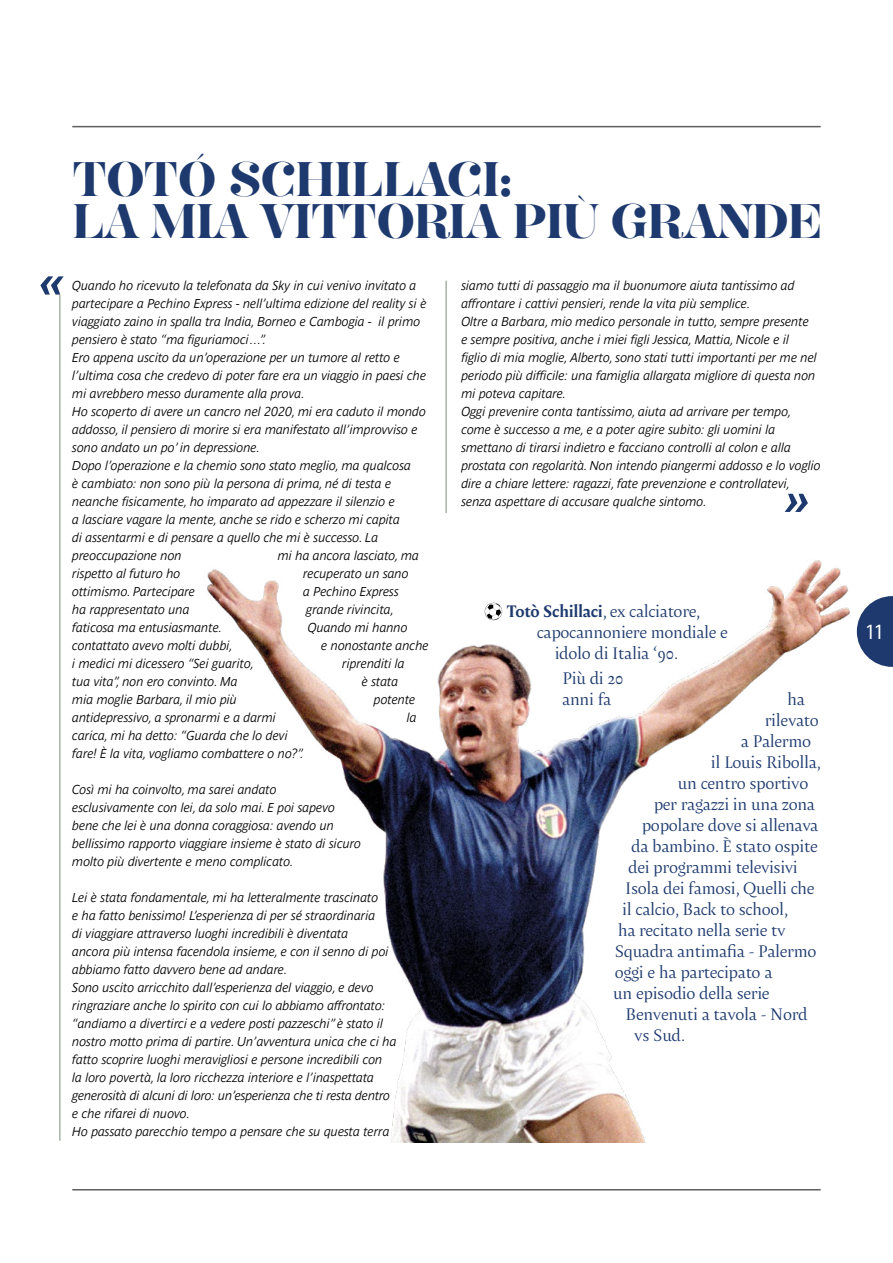
<style>
.page{position:relative;width:893px;height:1263px;background:#fff}
.page>*{position:absolute;margin:0;border:0;box-sizing:border-box;transform-origin:0 0}
.t1{font:600 41.4px/42px "Hera Big";letter-spacing:-.02em;color:#1d396e}
.t2{font:22.5px "Rotis Sans Serif Std";color:#fff}
.t3{font:300 16.5px/21px "Amster";letter-spacing:-.02em;color:#1d396e}
.t4{font:italic 12.75px/18px "Parisine Std Gris";letter-spacing:-.01em;color:#000}
.s1{font-weight:700}
</style>
<div class="page">
<hr style="left:72px;top:126px;width:749px;height:1px;background:#5f5e5e">
<hr style="left:72px;top:1189px;width:749px;height:1px;background:#5f5e5e">
<svg style="left:857px;top:596px;width:36px;height:71px"></svg>
<svg style="left:40px;top:276px;width:24px;height:19px"></svg>
<hr style="left:60px;top:295px;width:1px;height:846px;background:#7c8d7e">
<hr style="left:446px;top:281px;width:1px;height:232px;background:#7c8d7e">
<img style="left:207px;top:458px;width:650px;height:684px">
<svg style="left:785px;top:494px;width:23px;height:18px"></svg>
<svg style="left:485px;top:603px;width:17px;height:17px"></svg>
<h1 class="t1" style="left:72px;top:158px;width:752px">TOTÓ SCHILLACI:<br>LA MIA VITTORIA PIÙ GRANDE</h1>
<p class="t4" style="left:72px;top:277px;width:356px">Quando ho ricevuto la telefonata da Sky in cui venivo invitato a partecipare a Pechino Express - nell’ultima edizione del reality si è viaggiato zaino in spalla tra India, Borneo e Cambogia - il primo pensiero è stato “ma figuriamoci…”.<br>Ero appena uscito da un’operazione per un tumore al retto e l’ultima cosa che credevo di poter fare era un viaggio in paesi che mi avrebbero messo duramente alla prova.<br>Ho scoperto di avere un cancro nel 2020, mi era caduto il mondo addosso, il pensiero di morire si era manifestato all’improvviso e sono andato un po’ in depressione.<br>Dopo l’operazione e la chemio sono stato meglio, ma qualcosa<br>è cambiato: non sono più la persona di prima, né di testa e neanche fisicamente, ho imparato ad appezzare il silenzio e<br>a lasciare vagare la mente, anche se rido e scherzo mi capita<br>di assentarmi e di pensare a quello che mi è successo. La preoccupazione non</p>
<p class="t4" style="left:278px;top:547px;width:143px">mi ha ancora lasciato, ma</p>
<p class="t4" style="left:72px;top:565px;width:110px">rispetto al futuro ho</p>
<p class="t4" style="left:303px;top:565px;width:107px">recuperato un sano</p>
<p class="t4" style="left:72px;top:583px;width:124px">ottimismo. Partecipare</p>
<p class="t4" style="left:303px;top:583px;width:97px">a Pechino Express</p>
<p class="t4" style="left:72px;top:601px;width:119px">ha rappresentato una</p>
<p class="t4" style="left:306px;top:601px;width:89px">grande rivincita,</p>
<p class="t4" style="left:72px;top:619px;width:152px">faticosa ma entusiasmante.</p>
<p class="t4" style="left:308px;top:619px;width:101px">Quando mi hanno</p>
<p class="t4" style="left:72px;top:637px;width:162px">contattato avevo molti dubbi,</p>
<p class="t4" style="left:321px;top:637px;width:109px">e nonostante anche</p>
<p class="t4" style="left:72px;top:655px;width:184px">i medici mi dicessero “Sei guarito,</p>
<p class="t4" style="left:342px;top:655px;width:64px">riprenditi la</p>
<p class="t4" style="left:72px;top:673px;width:167px">tua vita”, non ero convinto. Ma</p>
<p class="t4" style="left:362px;top:673px;width:38px">è stata</p>
<p class="t4" style="left:72px;top:691px;width:166px">mia moglie Barbara, il mio più</p>
<p class="t4" style="left:374px;top:691px;width:43px">potente</p>
<p class="t4" style="left:72px;top:709px;width:205px">antidepressivo, a spronarmi e a darmi</p>
<p class="t4" style="left:407px;top:709px;width:11px">la</p>
<p class="t4" style="left:72px;top:727px;width:233px">carica, mi ha detto: “Guarda che lo devi fare! È la vita, vogliamo combattere o no?”.</p>
<p class="t4" style="left:72px;top:781px;width:290px">Così mi ha coinvolto, ma sarei andato esclusivamente con lei, da solo mai. E poi sapevo bene che lei è una donna coraggiosa: avendo un bellissimo rapporto viaggiare insieme è stato di sicuro molto più divertente e meno complicato.</p>
<p class="t4" style="left:72px;top:889px;width:326px">Lei è stata fondamentale, mi ha letteralmente trascinato<br>e ha fatto benissimo! L’esperienza di per sé straordinaria<br>di viaggiare attraverso luoghi incredibili è diventata<br>ancora più intensa facendola insieme, e con il senno di poi abbiamo fatto davvero bene ad andare.<br>Sono uscito arricchito dall’esperienza del viaggio, e devo ringraziare anche lo spirito con cui lo abbiamo affrontato: “andiamo a divertirci e a vedere posti pazzeschi” è stato il nostro motto prima di partire. Un’avventura unica che ci ha fatto scoprire luoghi meravigliosi e persone incredibili con<br>la loro povertà, la loro ricchezza interiore e l’inaspettata generosità di alcuni di loro: un’esperienza che ti resta dentro e che rifarei di nuovo.<br>Ho passato parecchio tempo a pensare che su questa terra</p>
<p class="t4" style="left:461px;top:277px;width:361px">siamo tutti di passaggio ma il buonumore aiuta tantissimo ad affrontare i cattivi pensieri, rende la vita più semplice.<br>Oltre a Barbara, mio medico personale in tutto, sempre presente<br>e sempre positiva, anche i miei figli Jessica, Mattia, Nicole e il<br>figlio di mia moglie, Alberto, sono stati tutti importanti per me nel periodo più difficile: una famiglia allargata migliore di questa non mi poteva capitare.<br>Oggi prevenire conta tantissimo, aiuta ad arrivare per tempo, come è successo a me, e a poter agire subito: gli uomini la smettano di tirarsi indietro e facciano controlli al colon e alla prostata con regolarità. Non intendo piangermi addosso e lo voglio dire a chiare lettere: ragazzi, fate prevenzione e controllatevi, senza aspettare di accusare qualche sintomo.</p>
<p class="t3" style="left:507px;top:600px;width:195px"><span class="s1">Totò Schillaci</span>, ex calciatore,</p>
<p class="t3" style="left:537px;top:621px;width:193px">capocannoniere mondiale e</p>
<p class="t3" style="left:555px;top:642px;width:125px">idolo di Italia ‘90.</p>
<p class="t3" style="left:562px;top:667px;width:63px">Più di 20 anni fa</p>
<p class="t3" style="left:787px;top:688px;width:19px">ha</p>
<p class="t3" style="left:765px;top:709px;width:56px">rilevato</p>
<p class="t3" style="left:741px;top:730px;width:72px">a Palermo</p>
<p class="t3" style="left:711px;top:751px;width:112px">il Louis Ribolla,</p>
<p class="t3" style="left:678px;top:772px;width:132px">un centro sportivo</p>
<p class="t3" style="left:654px;top:793px;width:163px">per ragazzi in una zona</p>
<p class="t3" style="left:642px;top:814px;width:178px">popolare dove si allenava</p>
<p class="t3" style="left:631px;top:835px;width:188px">da bambino. È stato ospite</p>
<p class="t3" style="left:628px;top:856px;width:171px">dei programmi televisivi</p>
<p class="t3" style="left:625px;top:877px;width:191px">Isola dei famosi, Quelli che</p>
<p class="t3" style="left:622px;top:898px;width:168px">il calcio, Back to school,</p>
<p class="t3" style="left:618px;top:919px;width:169px">ha recitato nella serie tv</p>
<p class="t3" style="left:615px;top:940px;width:203px">Squadra antimafia - Palermo</p>
<p class="t3" style="left:615px;top:961px;width:159px">oggi e ha partecipato a</p>
<p class="t3" style="left:613px;top:982px;width:158px">un episodio della serie</p>
<p class="t3" style="left:625px;top:1003px;width:184px">Benvenuti a tavola - Nord</p>
<p class="t3" style="left:634px;top:1024px;width:53px">vs Sud.</p>
<h2 class="t2" style="left:864px;top:619px;width:21px">11</h2>
</div>
